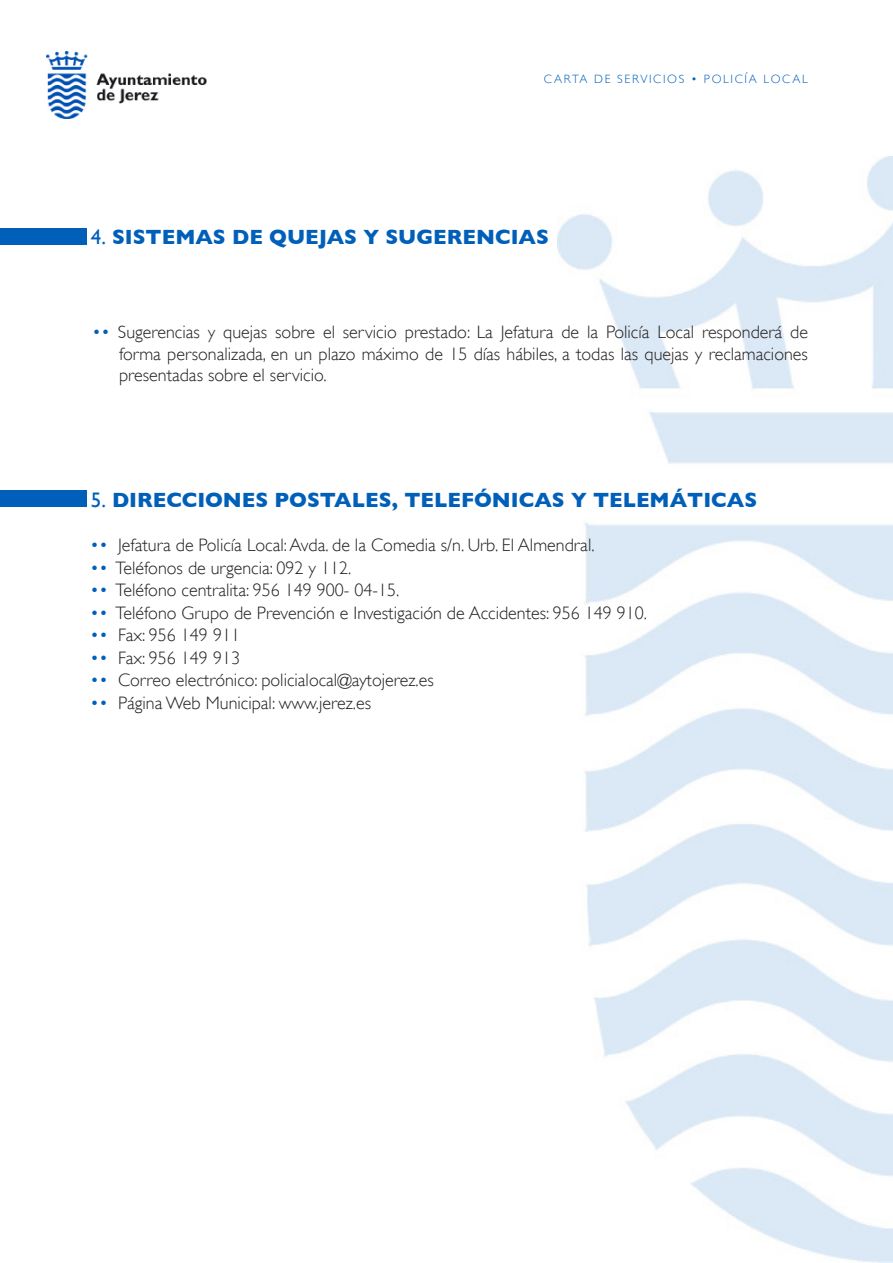
<style>
.page{position:relative;width:893px;height:1263px;background:#fff}
.page>*{position:absolute;margin:0;border:0;box-sizing:border-box;transform-origin:0 0}
.Heading_2{font:700 21px "Gill Sans";color:#005fb9}
.Heading_2-2{font:300 18px "Gill Sans";color:#231f20}
.List_Paragraph{font:300 18px/21.6px "Gill Sans";color:#231f20;text-align:right}
.t1{font:300 12px "Gill Sans";letter-spacing:.14em;color:#005fb9}
.s1{font-weight:400}
.s2{color:#005fb9}
</style>
<div class="page">
<img style="left:558px;top:156px;width:335px;height:1107px">
<img style="left:47px;top:51px;width:159px;height:68px">
<div style="left:0;top:229px;width:86px;height:16px;background:#005fb9"></div>
<div style="left:0;top:490px;width:86px;height:17px;background:#005fb9"></div>
<p class="t1" style="left:544px;top:72px;width:266px">CARTA DE SERVICIOS • POLICÍA LOCAL</p>
<p class="Heading_2" style="left:91px;top:224px;width:460px"><span class="s1">4.</span> SISTEMAS DE QUEJAS Y SUGERENCIAS</p>
<p class="List_Paragraph" style="left:92px;top:321px;width:717px"><span class="s2">••</span> Sugerencias y quejas sobre el servicio prestado: La Jefatura de la Policía Local responderá de forma personalizada, en un plazo máximo de 15 días hábiles, a todas las quejas y reclamaciones</p>
<p class="List_Paragraph" style="left:119px;top:364px;width:209px">presentadas sobre el servicio.</p>
<p class="Heading_2" style="left:91px;top:488px;width:668px"><span class="s1">5.</span> DIRECCIONES POSTALES, TELEFÓNICAS Y TELEMÁTICAS</p>
<p class="Heading_2-2" style="left:90px;top:535px;width:506px"><span class="s2">••</span> Jefatura de Policía Local: Avda. de la Comedia s/n. Urb. El Almendral.</p>
<p class="Heading_2-2" style="left:90px;top:558px;width:263px"><span class="s2">••</span> Teléfonos de urgencia: 092 y 112.</p>
<p class="Heading_2-2" style="left:90px;top:580px;width:311px"><span class="s2">••</span> Teléfono centralita: 956 149 900- 04-15.</p>
<p class="Heading_2-2" style="left:90px;top:603px;width:558px"><span class="s2">••</span> Teléfono Grupo de Prevención e Investigación de Accidentes: 956 149 910.</p>
<p class="Heading_2-2" style="left:90px;top:625px;width:151px"><span class="s2">••</span> Fax: 956 149 911</p>
<p class="Heading_2-2" style="left:90px;top:648px;width:151px"><span class="s2">••</span> Fax: 956 149 913</p>
<p class="Heading_2-2" style="left:90px;top:670px;width:345px"><span class="s2">••</span> Correo electrónico: policialocal@aytojerez.es</p>
<p class="Heading_2-2" style="left:90px;top:693px;width:283px"><span class="s2">••</span> Página Web Municipal: www.jerez.es</p>
</div>
